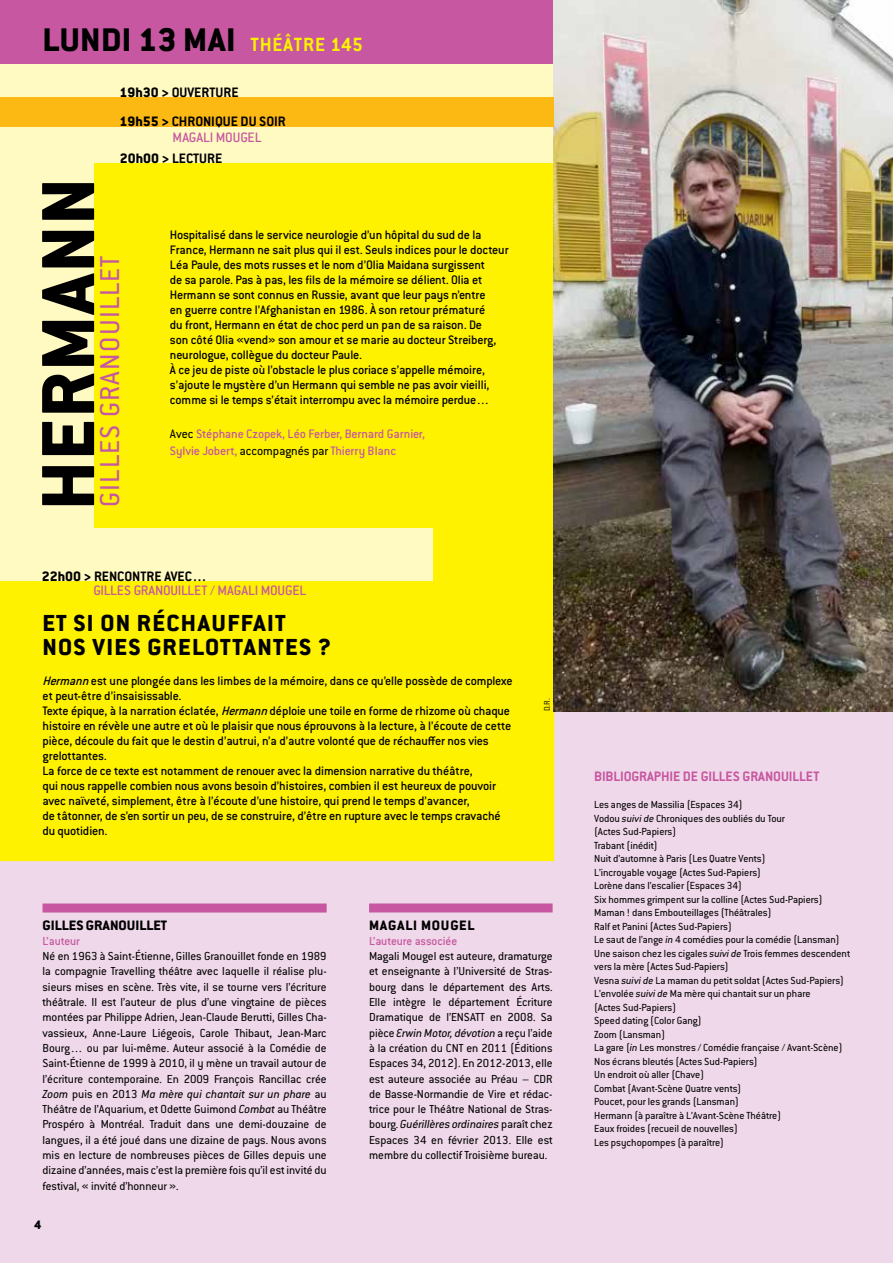
<style>
.page{position:relative;width:893px;height:1263px;background:#fff}
.page>*{position:absolute;margin:0;border:0;box-sizing:border-box;transform-origin:0 0}
.t1{font:800 82.5px "Conduit ITC Std";color:#000}
.t2{font:800 36px "Conduit ITC Std";color:#000}
.t3{font:30px "Conduit ITC Std";color:#c657a0}
.t4{font:800 25.5px/24px "Conduit ITC Std";letter-spacing:.07em;color:#000}
.t5{font:700 15px/16.5px "Conduit ITC Std";color:#000}
.t6{font:700 15px "Conduit ITC Std";letter-spacing:-.01em;color:#c657a0}
.t7{font:500 15px "Conduit ITC Std";letter-spacing:-.015em;color:#c657a0}
.t8{font:800 15px "Conduit ITC Std";letter-spacing:.05em;color:#000}
.t9{font:500 13.5px/15px "Conduit ITC Std";letter-spacing:-.015em;color:#000}
.t10{font:500 13.5px/16.2px "Conduit ITC Std";letter-spacing:-.015em;color:#c657a0}
.t11{font:800 13.5px "Conduit ITC Std";color:#000}
.t12{font:12.75px/15.3px "Conduit ITC Std";color:#000;text-align:justify}
.t13{font:500 12.75px "Conduit ITC Std";letter-spacing:-.01em;color:#c657a0}
.t14{font:11.25px/13.5px "Conduit ITC Std";color:#000}
.t15{font:300 9px "Conduit ITC Std";color:#000}
.s1{font-weight:700;font-size:21px;color:#fff200}
.s2{font-weight:800}
.s3{font-weight:500;color:#c657a0}
.s4{font-weight:400;color:#000}
.s5{font-style:italic}
</style>
<div class="page">
<div style="left:0;top:711px;width:893px;height:552px;background:#efd8e9"></div>
<div style="left:0;top:0;width:553px;height:64px;background:#c657a0"></div>
<div style="left:0;top:161px;width:96px;height:398px;background:#fffac2"></div>
<div style="left:94px;top:156px;width:459px;height:427px;background:#fff200"></div>
<div style="left:0;top:581px;width:554px;height:280px;background:#fff200"></div>
<div style="left:43px;top:903px;width:284px;height:9px;background:#c657a0"></div>
<div style="left:369px;top:903px;width:184px;height:9px;background:#c657a0"></div>
<div style="left:0;top:529px;width:433px;height:52px;background:#fffac2"></div>
<div style="left:0;top:64px;width:553px;height:98px;background:#fffac2"></div>
<img style="left:553px;top:0;width:340px;height:711px">
<div style="left:0;top:97px;width:553px;height:30px;background:#fdb913"></div>
<h2 class="t2" style="left:43px;top:18px;width:322px">LUNDI 13 MAI <span class="s1">THÉÂTRE 145</span></h2>
<p class="t5" style="left:120px;top:83px;width:120px"><span class="s2">19H30 &gt;</span> OUVERTURE</p>
<p class="t5" style="left:173px;top:113px;width:115px;text-indent:-53px"><span class="s2">19H55 &gt;</span> CHRONIQUE DU SOIR<br><span class="s3">MAGALI MOUGEL</span></p>
<p class="t5" style="left:120px;top:149px;width:104px"><span class="s2">20H00 &gt;</span> LECTURE</p>
<h1 class="t1" style="left:18px;top:510px;width:323px;rotate:-90deg">HERMANN</h1>
<h3 class="t3" style="left:92px;top:507px;width:250px;rotate:-90deg">gilles granouillet</h3>
<p class="t9" style="left:170px;top:227px;width:340px">Hospitalisé dans le service neurologie d’un hôpital du sud de la France, Hermann ne sait plus qui il est. Seuls indices pour le docteur Léa Paule, des mots russes et le nom d’Olia Maidana surgissent<br>de sa parole. Pas à pas, les fils de la mémoire se délient. Olia et Hermann se sont connus en Russie, avant que leur pays n’entre<br>en guerre contre l’Afghanistan en 1986. À son retour prématuré<br>du front, Hermann en état de choc perd un pan de sa raison. De<br>son côté Olia «vend» son amour et se marie au docteur Streiberg, neurologue, collègue du docteur Paule.<br>à ce jeu de piste où l’obstacle le plus coriace s’appelle mémoire, s’ajoute le mystère d’un Hermann qui semble ne pas avoir vieilli, comme si le temps s’était interrompu avec la mémoire perdue…</p>
<p class="t10" style="left:170px;top:426px;width:257px"><span class="s4">Avec</span> Stéphane Czopek, Léo Ferber, Bernard Garnier,<br>Sylvie Jobert, <span class="s4">accompagnés par</span> Thierry Blanc</p>
<p class="t5" style="left:42px;top:568px;width:167px"><span class="s2">22H00 &gt;</span> RENCONTRE AVEC…</p>
<h3 class="t4" style="left:43px;top:611px;width:290px">ET SI ON RÉCHAUFFAIT<br>NOS VIES GRELOTTANTES ?</h3>
<p class="t9" style="left:43px;top:673px;width:472px"><span class="s5">Hermann</span>est une plongée dans les limbes de la mémoire, dans ce qu’elle possède de complexe et peut-être d’insaisissable.<br>Texte épique, à la narration éclatée, <span class="s5">Hermann</span>déploie une toile en forme de rhizome où chaque histoire en révèle une autre et où le plaisir que nous éprouvons à la lecture, à l’écoute de cette pièce, découle du fait que le destin d’autrui, n’a d’autre volonté que de réchauffer nos vies grelottantes.<br>La force de ce texte est notamment de renouer avec la dimension narrative du théâtre,<br>qui nous rappelle combien nous avons besoin d’histoires, combien il est heureux de pouvoir avec naïveté, simplement, être à l’écoute d’une histoire, qui prend le temps d’avancer,<br>de tâtonner, de s’en sortir un peu, de se construire, d’être en rupture avec le temps cravaché du quotidien.</p>
<p class="t7" style="left:93px;top:581px;width:215px">GILLES GRANOUILLET / MAGALI MOUGEL</p>
<p class="t15" style="left:541px;top:711px;width:14px;rotate:-90deg">D.R.</p>
<p class="t8" style="left:43px;top:916px;width:53px">GI LLES GRAN</p>
<p class="t8" style="left:119px;top:916px;width:50px">OUILLET</p>
<p class="t13" style="left:43px;top:933px;width:39px">L’auteur</p>
<p class="t12" style="left:43px;top:948px;width:286px">Né en 1963 à Saint-Étienne, Gilles Granouillet fonde en 1989 la compagnie Travelling théâtre avec laquelle il réalise plu&shy;sieurs mises en scène. Très vite, il se tourne vers l’écriture théâtrale. Il est l’auteur de plus d’une vingtaine de pièces montées par Philippe Adrien, Jean-Claude Berutti, Gilles Cha&shy;vassieux, Anne-Laure Liégeois, Carole Thibaut, Jean-Marc Bourg… ou par lui-même. Auteur associé à la Comédie de Saint-Étienne de 1999 à 2010, il y mène un travail autour de l’écriture contemporaine. En 2009 François Rancillac crée <span class="s5">Zoom</span> puis en 2013 <span class="s5">Ma mère qui chantait sur un phare</span> au Théâtre de l’Aquarium, et Odette Guimond <span class="s5">Combat</span> au Théâtre Prospéro à Montréal. Traduit dans une demi-douzaine de langues, il a été joué dans une dizaine de pays. Nous avons mis en lecture de nombreuses pièces de Gilles depuis une dizaine d’années, mais c’est la première fois qu’il est invité du festival, « invité d’honneur ».</p>
<p class="t11" style="left:34px;top:1216px;width:9px">4</p>
<p class="t8" style="left:369px;top:916px;width:82px">MAGALI MOUGEL</p>
<p class="t13" style="left:369px;top:933px;width:90px">L’auteure associée</p>
<p class="t12" style="left:369px;top:948px;width:185px">Magali Mougel est auteure, dramaturge et enseignante à l’Université de Stras&shy;bourg dans le département des Arts.<br>Elle intègre le département Écriture Dramatique de l’ENSATT en 2008. Sa pièce <span class="s5">Erwin Motor, dévotion</span> a reçu l’aide à la création du CNT en 2011 (Éditions Espaces 34, 2012). En 2012-2013, elle est auteure associée au Préau – CDR de Basse-Normandie de Vire et rédac&shy;trice pour le Théâtre National de Stras&shy;bourg. <span class="s5">Guérillères ordinaires</span> paraît chez Espaces 34 en février 2013. Elle est membre du collectif Troisième bureau.</p>
<p class="t6" style="left:594px;top:767px;width:46px">BIBLIOGRAPHIE</p>
<p class="t6" style="left:683px;top:767px;width:33px">DE GILLES</p>
<p class="t6" style="left:743px;top:767px;width:54px">GRANOUILLET</p>
<p class="t14" style="left:594px;top:798px;width:257px">Les anges de Massilia (Espaces 34)<br>Vodou <span class="s5">suivi de</span> Chroniques des oubliés du Tour<br>(Actes Sud-Papiers)<br>Trabant (inédit)<br>Nuit d’automne à Paris (Les Quatre Vents)<br>L’incroyable voyage (Actes Sud-Papiers)<br>Lorène dans l’escalier (Espaces 34)<br>Six hommes grimpent sur la colline (Actes Sud-Papiers)<br>Maman ! dans Embouteillages (Théâtrales)<br>Ralf et Panini (Actes Sud-Papiers)<br>Le saut de l’ange <span class="s5">in</span> 4 comédies pour la comédie (Lansman)<br>Une saison chez les cigales <span class="s5">suivi de</span> Trois femmes descendent vers la mère (Actes Sud-Papiers)<br>Vesna <span class="s5">suivi de</span> La maman du petit soldat (Actes Sud-Papiers)<br>L’envolée <span class="s5">suivi de</span> Ma mère qui chantait sur un phare<br>(Actes Sud-Papiers)<br>Speed dating (Color Gang)<br>Zoom (Lansman)<br>La gare (<span class="s5">in</span> Les monstres / Comédie française / Avant-Scène)<br>Nos écrans bleutés (Actes Sud-Papiers)<br>Un endroit où aller (Chave)<br>Combat (Avant-Scène Quatre vents)<br>Poucet, pour les grands (Lansman)<br>Hermann (à paraître à L’Avant-Scène Théâtre)<br>Eaux froides (recueil de nouvelles)<br>Les psychopompes (à paraître)</p>
</div>
